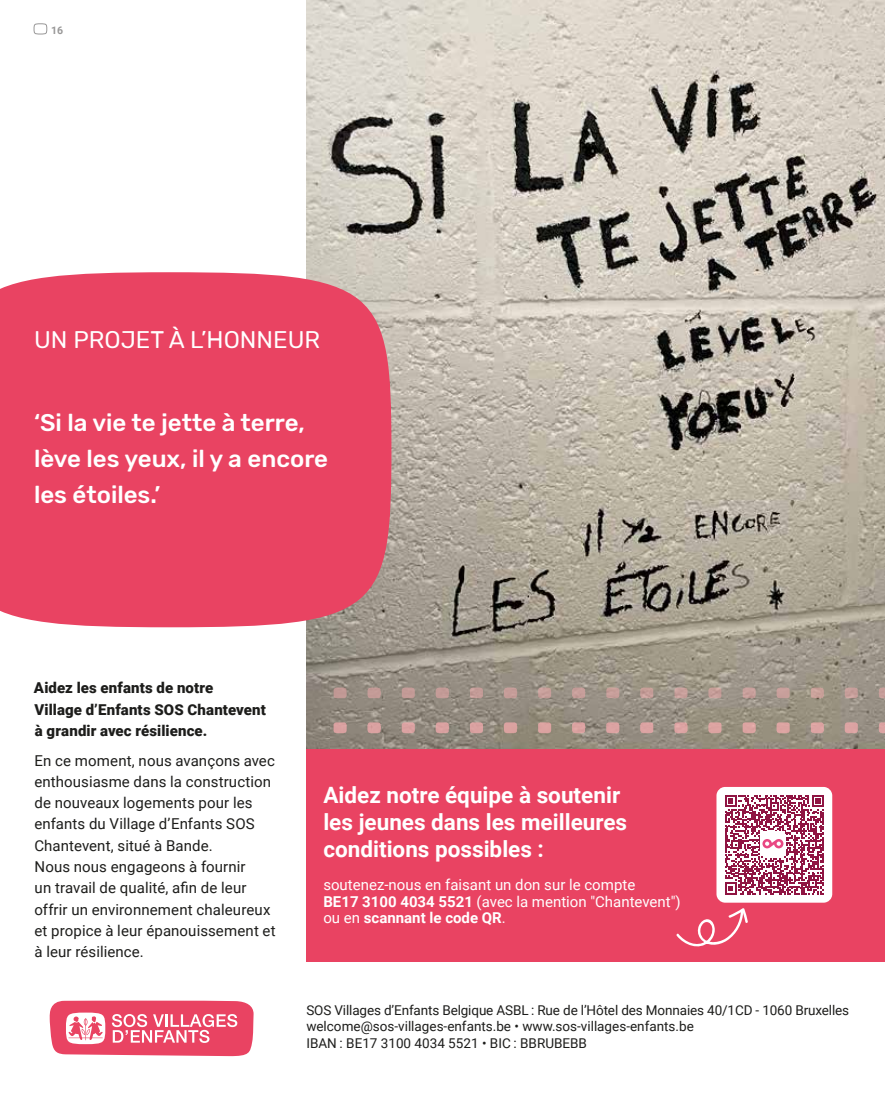
<style>
.page{position:relative;width:885px;height:1106px;background:#fff}
.page>*{position:absolute;margin:0;border:0;box-sizing:border-box;transform-origin:0 0}
.t1{font:500 24px/36px "Rubik";color:#fff}
.t2{font:24px "Rubik";color:#fff}
.t3{font:700 22.5px/27px "Roboto";color:#fff}
.t4{font:15px/21.3px "Roboto";letter-spacing:.005em;color:#1d1d1b}
.t5{font:15px/16.5px "Roboto";color:#fff}
.t6{font:900 15px/21.3px "Roboto";letter-spacing:.005em;color:#1d1d1b}
.t7{font:13.5px/16.5px "Roboto";color:#1d1d1b}
.t8{font:700 10.5px "Roboto";color:#989797}
.s1{font-weight:700}
</style>
<div class="page">
<svg style="left:49px;top:1000px;width:204px;height:56px"></svg>
<img style="left:306px;top:0;width:578px;height:748px">
<img style="left:323px;top:676px;width:561px;height:72px">
<img style="left:323px;top:711px;width:561px;height:33px">
<div style="left:0;top:272px;width:391px;height:355px;background:#e94362"></div>
<div style="left:306px;top:748px;width:578px;height:213px;background:#e94362"></div>
<svg style="left:676px;top:908px;width:72px;height:39px"></svg>
<div style="left:715px;top:786px;width:118px;height:117px;background:#fff;border-radius:10px"></div>
<svg style="left:725px;top:894px;width:99px;height:1px"></svg>
<svg style="left:725px;top:795px;width:99px;height:99px"></svg>
<div style="left:714px;top:785px;width:119px;height:119px;border:2px solid #e94362;border-radius:10px"></div>
<svg style="left:33px;top:23px;width:15px;height:12px"></svg>
<p class="t8" style="left:51px;top:23px;width:14px">16</p>
<h1 class="t2" style="left:34px;top:326px;width:287px">UN PROJET À L’HONNEUR</h1>
<h1 class="t1" style="left:34px;top:405px;width:295px">‘Si la vie te jette à terre, lève les yeux, il y a encore les étoiles.’</h1>
<p class="t6" style="left:34px;top:677px;width:233px">Aidez les enfants de notre<br>Village d’Enfants SOS Chantevent à grandir avec résilience.</p>
<p class="t4" style="left:34px;top:749px;width:243px">En ce moment, nous avançons avec enthousiasme dans la construction de nouveaux logements pour les enfants du Village d’Enfants SOS<br>Chantevent, situé à Bande.<br>Nous nous engageons à fournir<br>un travail de qualité, afin de leur offrir un environnement chaleureux et propice à leur épanouissement et à leur résilience.</p>
<h2 class="t3" style="left:323px;top:781px;width:305px">Aidez notre équipe à soutenir les jeunes dans les meilleures conditions possibles :</h2>
<p class="t5" style="left:323px;top:876px;width:359px">soutenez-nous en faisant un don sur le compte<br><span class="s1">BE17 3100 4034 5521</span> (avec la mention "Chantevent") ou en <span class="s1">scannant le code QR</span>.</p>
<p class="t7" style="left:306px;top:1001px;width:544px">SOS Villages d’Enfants Belgique ASBL : Rue de l’Hôtel des Monnaies 40/1CD - 1060 Bruxelles welcome@sos-villages-enfants.be • www.sos-villages-enfants.be<br>IBAN : BE17 3100 4034 5521 • BIC : BBRUBEBB</p>
</div>
